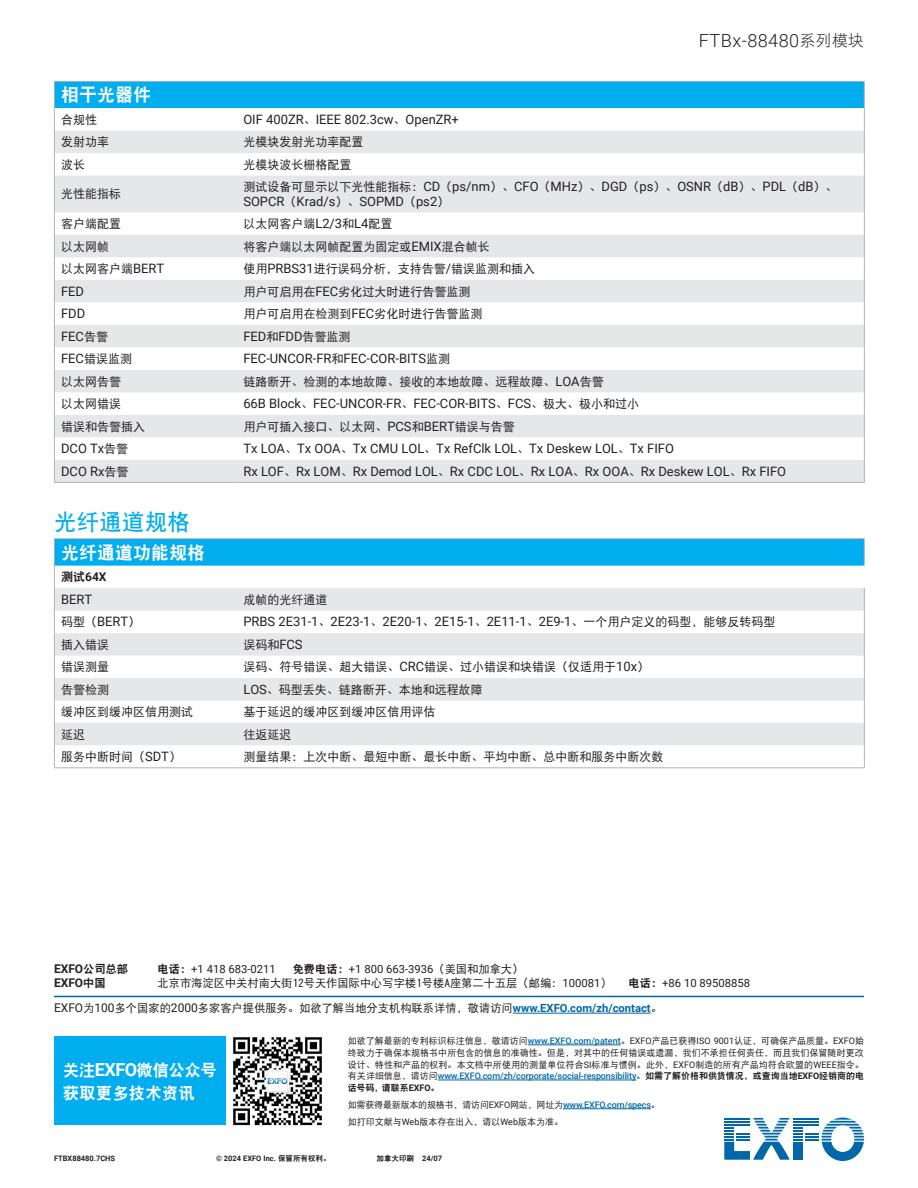
<style>
.page{position:relative;width:918px;height:1188px;background:#fff}
.page>*{position:absolute;margin:0;border:0;box-sizing:border-box;transform-origin:0 0}
.t1{font:22.5px "DF Hei W7";letter-spacing:.01em;color:#00aeef}
.t2{font:300 18.15px "Roboto";letter-spacing:.025em;color:#231f20}
.t3{font:18px "DF Hei W9";color:#fff}
.t4{font:16.5px/22.5px "DF Hei W9";color:#fff}
.t5{font:12.9px "Roboto";color:#231f20}
.t6{font:12px "DF Hei W5";color:#231f20}
.t7{font:700 12px "Roboto";color:#231f20}
.t8{font:11.25px "DF Hei W5";color:#231f20}
.t9{font:11.25px "Roboto";color:#231f20}
.t10{font:9px/11.7px "DF Hei W5";letter-spacing:.01em;color:#231f20;text-align:justify}
.t11{font:500 9px "Roboto";letter-spacing:-.01em;color:#0068a9}
.t12{font:9px/17.1px "DF Hei W5";letter-spacing:-.02em;color:#231f20}
.t13{font:9px "DF Hei W9";letter-spacing:-.01em;color:#231f20}
.t14{font:700 7.5px "Roboto";color:#231f20}
.t15{font:7.5px "DF Hei W9";color:#231f20}
.s1{font-family:"DF Hei W3";font-weight:400;font-size:15.75px}
.s2{font-family:"DF Hei W5";font-size:12px}
.s3{font-family:"Roboto";font-size:12.9px}
.s4{font-family:"DF Hei W9";font-weight:400}
.s5{font-family:"DF Hei W9";font-weight:400;font-size:11.25px}
.s6{font-family:"DF Hei W9"}
.s7{font-family:"DF Hei W5"}
.s8{font-family:"Roboto"}
.s9{font-family:"Roboto";font-size:12px}
.s10{font-family:"Roboto";font-weight:700;color:#0068a9}
.s11{font-family:"Roboto";font-weight:700;font-size:18px}
.s12{font-family:"Roboto";font-weight:500;color:#0068a9}
.s13{font-family:"DF Hei W5";font-weight:400;color:#231f20}
.s14{font-family:"DF Hei W9";font-weight:400;color:#231f20}
.s15{font-weight:700;color:#231f20}
.s16{font-family:"Roboto";font-weight:700}
</style>
<div class="page">
<svg style="left:724px;top:1118px;width:140px;height:43px"></svg>
<hr style="left:724px;top:1124px;width:26px;height:2px;background:#0068a9">
<hr style="left:528px;top:1045px;width:93px;height:1px;background:#0068a9">
<hr style="left:438px;top:1080px;width:198px;height:1px;background:#0068a9">
<hr style="left:563px;top:1108px;width:88px;height:1px;background:#0068a9">
<div style="left:54px;top:1037px;width:172px;height:88px;background:#00aeef"></div>
<img style="left:233px;top:1037px;width:89px;height:89px">
<hr style="left:54px;top:996px;width:810px;height:1px;background:#0068a9">
<hr style="left:513px;top:1013px;width:138px;height:1px;background:#0068a9">
<div style="left:54px;top:539px;width:810px;height:27px;background:#00aeef"></div>
<svg style="left:55px;top:588px;width:809px;height:157px;fill:#e6e7e9"></svg>
<svg style="left:864px;top:588px;width:1px;height:179px"></svg>
<hr style="left:54px;top:767px;width:183px;height:1px;background:#b2b3b7">
<hr style="left:237px;top:767px;width:628px;height:1px;background:#b2b3b7">
<svg style="left:864px;top:539px;width:1px;height:27px"></svg>
<hr style="left:54px;top:538px;width:183px;height:1px;background:#b2b3b7">
<svg style="left:54px;top:539px;width:1px;height:228px"></svg>
<hr style="left:237px;top:538px;width:628px;height:1px;background:#b2b3b7">
<div style="left:54px;top:81px;width:810px;height:27px;background:#00aeef"></div>
<svg style="left:55px;top:131px;width:809px;height:351px;fill:#e6e7e9"></svg>
<hr style="left:54px;top:482px;width:183px;height:1px;background:#b2b3b7">
<hr style="left:237px;top:482px;width:628px;height:1px;background:#b2b3b7">
<hr style="left:54px;top:81px;width:183px;height:1px;background:#b2b3b7">
<hr style="left:237px;top:81px;width:628px;height:1px;background:#b2b3b7">
<svg style="left:54px;top:82px;width:1px;height:94px"></svg>
<svg style="left:864px;top:82px;width:1px;height:94px"></svg>
<hr style="left:54px;top:176px;width:1px;height:36px;background:#b2b3b7">
<hr style="left:864px;top:176px;width:1px;height:36px;background:#b2b3b7">
<svg style="left:54px;top:212px;width:1px;height:270px"></svg>
<svg style="left:864px;top:212px;width:1px;height:270px"></svg>
<h2 class="t2" style="left:699px;top:28px;width:167px">FTBx-88480<span class="s1">系列模块</span></h2>
<h3 class="t3" style="left:61px;top:86px;width:91px">相干光器件</h3>
<p class="t6" style="left:61px;top:114px;width:37px">合规性</p>
<p class="t5" style="left:243px;top:110px;width:217px">OIF 400ZR<span class="s2">、</span>IEEE 802.3cw<span class="s2">、</span>OpenZR+</p>
<p class="t6" style="left:61px;top:136px;width:49px">发射功率</p>
<p class="t6" style="left:243px;top:136px;width:121px">光模块发射光功率配置</p>
<p class="t6" style="left:61px;top:159px;width:25px">波长</p>
<p class="t6" style="left:243px;top:159px;width:109px">光模块波长栅格配置</p>
<p class="t6" style="left:61px;top:188px;width:61px">光性能指标</p>
<p class="t6" style="left:243px;top:181px;width:596px">测试设备可显示以下光性能指标：<span class="s3">CD</span>（<span class="s3">ps/nm</span>）、<span class="s3">CFO</span>（<span class="s3">MHz</span>）、<span class="s3">DGD</span>（<span class="s3">ps</span>）、<span class="s3">OSNR</span>（<span class="s3">dB</span>）、<span class="s3">PDL</span>（<span class="s3">dB</span>）、</p>
<p class="t5" style="left:243px;top:192px;width:207px">SOPCR<span class="s2">（</span>Krad/s<span class="s2">）、</span>SOPMD<span class="s2">（</span>ps2<span class="s2">）</span></p>
<p class="t6" style="left:61px;top:218px;width:61px">客户端配置</p>
<p class="t6" style="left:243px;top:218px;width:151px">以太网客户端<span class="s3">L2/3</span>和<span class="s3">L4</span>配置</p>
<p class="t6" style="left:61px;top:240px;width:49px">以太网帧</p>
<p class="t6" style="left:243px;top:240px;width:248px">将客户端以太网帧配置为固定或<span class="s3">EMIX</span>混合帧长</p>
<p class="t6" style="left:61px;top:263px;width:105px">以太网客户端<span class="s3">BERT</span></p>
<p class="t6" style="left:243px;top:263px;width:293px">使用<span class="s3">PRBS31</span>进行误码分析，支持告警<span class="s3">/</span>错误监测和插入</p>
<p class="t5" style="left:61px;top:282px;width:25px">FED</p>
<p class="t6" style="left:243px;top:285px;width:228px">用户可启用在<span class="s3">FEC</span>劣化过大时进行告警监测</p>
<p class="t5" style="left:61px;top:305px;width:26px">FDD</p>
<p class="t6" style="left:243px;top:308px;width:240px">用户可启用在检测到<span class="s3">FEC</span>劣化时进行告警监测</p>
<p class="t5" style="left:61px;top:327px;width:48px">FEC<span class="s2">告警</span></p>
<p class="t5" style="left:243px;top:327px;width:109px">FED<span class="s2">和</span>FDD<span class="s2">告警监测</span></p>
<p class="t6" style="left:61px;top:353px;width:72px"><span class="s3">FEC</span>错误监测</p>
<p class="t5" style="left:243px;top:350px;width:208px">FEC-UNCOR-FR<span class="s2">和</span>FEC-COR-BITS<span class="s2">监测</span></p>
<p class="t6" style="left:61px;top:375px;width:61px">以太网告警</p>
<p class="t6" style="left:243px;top:375px;width:362px">链路断开、检测的本地故障、接收的本地故障、远程故障、<span class="s3">LOA</span>告警</p>
<p class="t6" style="left:61px;top:398px;width:61px">以太网错误</p>
<p class="t5" style="left:243px;top:395px;width:397px">66B Block<span class="s2">、</span>FEC-UNCOR-FR<span class="s2">、</span>FEC-COR-BITS<span class="s2">、</span>FCS<span class="s2">、极大、极小和过小</span></p>
<p class="t6" style="left:61px;top:420px;width:85px">错误和告警插入</p>
<p class="t6" style="left:243px;top:420px;width:273px">用户可插入接口、以太网、<span class="s3">PCS</span>和<span class="s3">BERT</span>错误与告警</p>
<p class="t5" style="left:61px;top:440px;width:69px">DCO Tx<span class="s2">告警</span></p>
<p class="t5" style="left:243px;top:440px;width:432px">Tx LOA<span class="s2">、</span>Tx OOA<span class="s2">、</span>Tx CMU LOL<span class="s2">、</span>Tx RefClk LOL<span class="s2">、</span>Tx Deskew LOL<span class="s2">、</span>Tx FIFO</p>
<p class="t5" style="left:61px;top:462px;width:69px">DCO Rx<span class="s2">告警</span></p>
<p class="t5" style="left:243px;top:462px;width:544px">Rx LOF<span class="s2">、</span>Rx LOM<span class="s2">、</span>Rx Demod LOL<span class="s2">、</span>Rx CDC LOL<span class="s2">、</span>Rx LOA<span class="s2">、</span>Rx OOA<span class="s2">、</span>Rx Deskew LOL<span class="s2">、</span>Rx FIFO</p>
<h1 class="t1" style="left:54px;top:510px;width:138px">光纤通道规格</h1>
<h3 class="t3" style="left:61px;top:543px;width:145px">光纤通道功能规格</h3>
<p class="t7" style="left:61px;top:569px;width:47px"><span class="s4">测试</span>64X</p>
<p class="t5" style="left:61px;top:590px;width:33px">BERT</p>
<p class="t6" style="left:243px;top:593px;width:85px">成帧的光纤通道</p>
<p class="t6" style="left:61px;top:616px;width:81px">码型（<span class="s3">BERT</span>）</p>
<p class="t5" style="left:243px;top:613px;width:534px">PRBS 2E31-1<span class="s2">、</span>2E23-1<span class="s2">、</span>2E20-1<span class="s2">、</span>2E15-1<span class="s2">、</span>2E11-1<span class="s2">、</span>2E9-1<span class="s2">、一个用户定义的码型，能够反转码型</span></p>
<p class="t6" style="left:61px;top:638px;width:49px">插入错误</p>
<p class="t6" style="left:243px;top:639px;width:61px">误码和<span class="s3">FCS</span></p>
<p class="t6" style="left:61px;top:661px;width:49px">错误测量</p>
<p class="t6" style="left:243px;top:661px;width:407px">误码、符号错误、超大错误、<span class="s3">CRC</span>错误、过小错误和块错误（仅适用于<span class="s3">10x</span>）</p>
<p class="t6" style="left:61px;top:683px;width:49px">告警检测</p>
<p class="t6" style="left:243px;top:684px;width:241px"><span class="s3">LOS</span>、码型丢失、链路断开、本地和远程故障</p>
<p class="t6" style="left:61px;top:706px;width:133px">缓冲区到缓冲区信用测试</p>
<p class="t6" style="left:243px;top:706px;width:194px">基于延迟的缓冲区到缓冲区信用评估</p>
<p class="t6" style="left:61px;top:728px;width:25px">延迟</p>
<p class="t6" style="left:243px;top:728px;width:49px">往返延迟</p>
<p class="t6" style="left:61px;top:751px;width:121px">服务中断时间（<span class="s3">SDT</span>）</p>
<p class="t6" style="left:243px;top:751px;width:421px">测量结果：上次中断、最短中断、最长中断、平均中断、总中断和服务中断次数</p>
<p class="t7" style="left:54px;top:960px;width:76px">EXFO<span class="s5">公司总部</span></p>
<p class="t9" style="left:158px;top:961px;width:120px"><span class="s6">电话：</span>+1 418 683-0211</p>
<p class="t9" style="left:293px;top:961px;width:232px"><span class="s6">免费电话：</span>+1 800 663-3936<span class="s7">（美国和加拿大）</span></p>
<p class="t7" style="left:54px;top:974px;width:53px">EXFO<span class="s5">中国</span></p>
<p class="t8" style="left:158px;top:977px;width:456px">北京市海淀区中关村南大街12号天作国际中心写字楼1号楼A座第二十五层（邮编：<span class="s8">100081</span>）</p>
<p class="t9" style="left:629px;top:975px;width:123px"><span class="s6">电话：</span>+86 10 89508858</p>
<p class="t8" style="left:54px;top:1003px;width:609px"><span class="s9">EXFO</span>为<span class="s9">100</span>多个国家的<span class="s9">2000</span>多家客户提供服务。如欲了解当地分支机构联系详情，敬请访问<span class="s10">www.EXFO.com/zh/contact</span>。</p>
<h3 class="t4" style="left:63px;top:1059px;width:156px">关注<span class="s11">EXFO</span>微信公众号获取更多技术资讯</h3>
<p class="t10" style="left:348px;top:1035px;width:518px">如欲了解最新的专利标识标注信息，敬请访问<span class="s12">www.EXFO.com/patent</span>。<span class="s8">EXFO</span>产品已获得<span class="s8">ISO 9001</span>认证，可确保产品质量。<span class="s8">EXFO</span>始终致力于确保本规格书中所包含的信息的准确性。但是，对其中的任何错误或遗漏，我们不承担任何责任，而且我们保留随时更改设计、特性和产品的权利。本文档中所使用的测量单位符合<span class="s8">SI</span>标准与惯例。此外，<span class="s8">EXFO</span>制造的所有产品均符合欧盟的<span class="s8">WEEE</span>指令。</p>
<p class="t11" style="left:348px;top:1070px;width:518px"><span class="s13">有关详细信息，请访问</span>www.EXFO.com/zh/corporate/social-responsibility<span class="s13">。</span><span class="s14">如需了解价格和供货情况，或查询当地</span><span class="s15">EXFO</span><span class="s14">经销商的电</span></p>
<p class="t13" style="left:348px;top:1083px;width:93px">话号码，请联系<span class="s16">EXFO</span>。</p>
<p class="t12" style="left:348px;top:1096px;width:314px">如需获得最新版本的规格书，请访问<span class="s8">EXFO</span>网站，网址为<span class="s12">www.EXFO.com/specs</span>。如打印文献与<span class="s8">Web</span>版本存在出入，请以<span class="s8">Web</span>版本为准。</p>
<p class="t14" style="left:54px;top:1153px;width:63px">FTBX88480.7CHS</p>
<p class="t14" style="left:216px;top:1153px;width:116px">© 2024 EXFO Inc. <span class="s4">保留所有权利。</span></p>
<p class="t15" style="left:376px;top:1154px;width:67px">加拿大印刷 <span class="s16">24/07</span></p>
</div>
